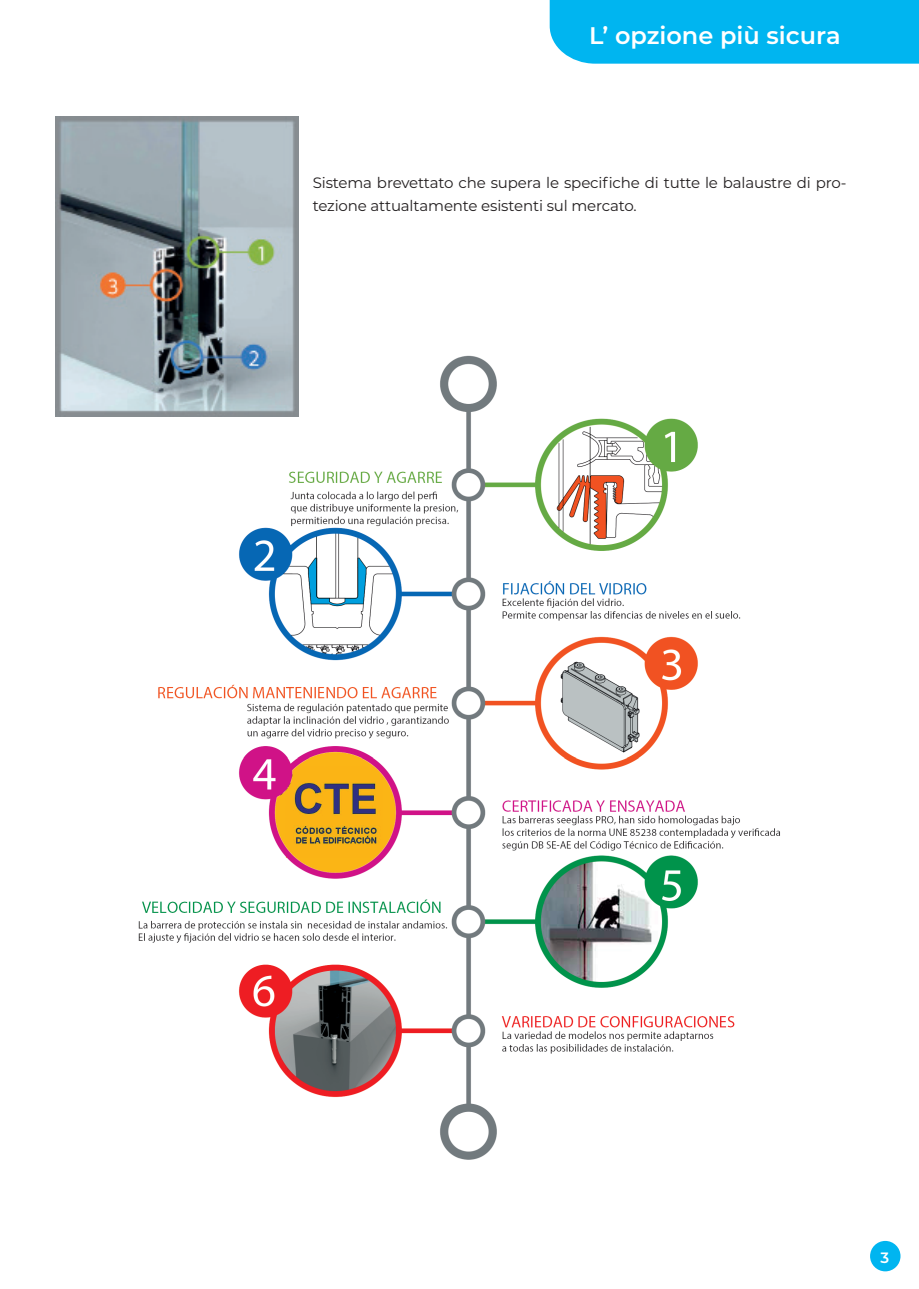
<style>
.page{position:relative;width:919px;height:1289px;background:#fff}
.page>*{position:absolute;margin:0;border:0;box-sizing:border-box;transform-origin:0 0}
.t1{font:600 24px "Montserrat";color:#fff}
.t2{font:15px/22.5px "Montserrat";letter-spacing:-.01em;color:#231f20}
.t3{font:600 15px "Montserrat";color:#fff}
</style>
<div class="page">
<img style="left:88px;top:330px;width:692px;height:830px">
<img style="left:55px;top:117px;width:243px;height:299px">
<div style="left:549px;top:0;width:369px;height:64px;background:#00b5f0"></div>
<div style="left:870px;top:1240px;width:30px;height:31px;background:#00b5f0;border-radius:50%"></div>
<p class="t1" style="left:589px;top:19px;width:253px">L’ opzione più sicura</p>
<p class="t2" style="left:313px;top:171px;width:535px">Sistema brevettato che supera le specifiche di tutte le balaustre di pro&shy;tezione attualtamente esistenti sul mercato.</p>
<p class="t3" style="left:880px;top:1247px;width:10px">3</p>
</div>
